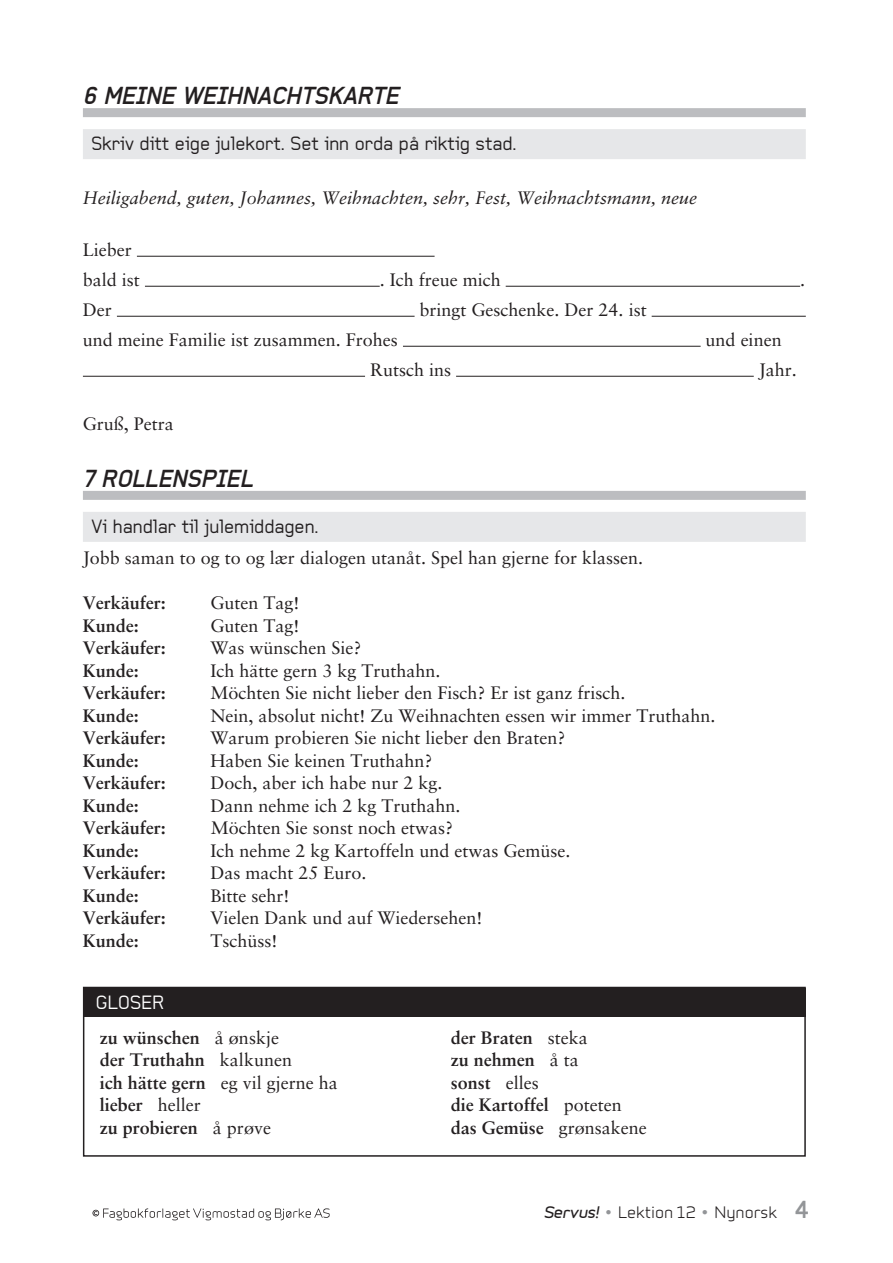
<style>
.page{position:relative;width:893px;height:1263px;background:#fff}
.page>*{position:absolute;margin:0;border:0;box-sizing:border-box;transform-origin:0 0}
.t1{font:italic 700 24px "Baksheesh";color:#231f20}
.t2{font:18.75px "Baksheesh";color:#231f20}
.t3{font:18.75px "Baksheesh";letter-spacing:.01em;color:#fff}
.t4{font:18px/30px "Sabon";color:#231f20}
.t5{font:700 18px/22.5px "Sabon";color:#231f20}
.t6{font:italic 18px "Sabon";color:#231f20}
.t7{font:15px "Infinity T Medium";color:#231f20}
.s1{font-weight:400}
.s2{font-family:"Infinity ST Bold";font-style:italic}
.s3{color:#939598}
.s4{font-family:"Baksheesh";font-weight:700;font-size:24px;color:#939598}
</style>
<div class="page">
<div style="left:83px;top:108px;width:723px;height:9px;background:#bcbdc0"></div>
<div style="left:83px;top:129px;width:723px;height:30px;background:#e6e7e9"></div>
<hr style="left:137px;top:256px;width:298px;height:1px;background:#231f20">
<hr style="left:145px;top:286px;width:235px;height:1px;background:#231f20">
<hr style="left:506px;top:286px;width:294px;height:1px;background:#231f20">
<hr style="left:117px;top:316px;width:298px;height:1px;background:#231f20">
<hr style="left:652px;top:316px;width:154px;height:1px;background:#231f20">
<hr style="left:403px;top:346px;width:298px;height:1px;background:#231f20">
<hr style="left:83px;top:376px;width:282px;height:1px;background:#231f20">
<hr style="left:456px;top:376px;width:298px;height:1px;background:#231f20">
<div style="left:83px;top:491px;width:723px;height:9px;background:#bcbdc0"></div>
<div style="left:83px;top:512px;width:723px;height:30px;background:#e6e7e9"></div>
<div style="left:83px;top:987px;width:723px;height:170px;border:2px solid #231f20"></div>
<div style="left:83px;top:988px;width:723px;height:28px;background:#231f20"></div>
<svg style="left:92px;top:1208px;width:238px;height:12px"></svg>
<h1 class="t1" style="left:83px;top:81px;width:317px">6 MEINE WEIHNACHTSKARTE</h1>
<p class="t2" style="left:91px;top:133px;width:427px">Skriv ditt eige julekort. Set inn orda på riktig stad.</p>
<p class="t6" style="left:83px;top:187px;width:616px">Heiligabend, guten, Johannes, Weihnachten, sehr, Fest, Weihnachtsmann, neue</p>
<p class="t4" style="left:83px;top:235px;width:59px">Lieber bald ist</p>
<p class="t4" style="left:380px;top:265px;width:122px">. Ich freue mich</p>
<p class="t4" style="left:800px;top:265px;width:7px">.</p>
<p class="t4" style="left:83px;top:295px;width:30px">Der</p>
<p class="t4" style="left:420px;top:295px;width:229px">bringt Geschenke. Der 24. ist</p>
<p class="t4" style="left:83px;top:325px;width:317px">und meine Familie ist zusammen. Frohes</p>
<p class="t4" style="left:706px;top:325px;width:78px">und einen</p>
<p class="t4" style="left:370px;top:355px;width:83px">Rutsch ins</p>
<p class="t4" style="left:759px;top:355px;width:40px">Jahr.</p>
<p class="t4" style="left:83px;top:409px;width:93px">Gruß, Petra</p>
<h1 class="t1" style="left:83px;top:464px;width:171px">7 ROLLENSPIEL</h1>
<p class="t2" style="left:91px;top:516px;width:229px">Vi handlar til julemiddagen.</p>
<p class="t4" style="left:83px;top:543px;width:562px">Jobb saman to og to og lær dialogen utanåt. Spel han gjerne for klassen.</p>
<p class="t5" style="left:83px;top:591px;width:84px">Verkäufer:</p>
<p class="t4" style="left:210px;top:588px;width:90px">Guten Tag!</p>
<p class="t5" style="left:83px;top:614px;width:58px">Kunde:</p>
<p class="t4" style="left:210px;top:610px;width:90px">Guten Tag!</p>
<p class="t5" style="left:83px;top:636px;width:84px">Verkäufer:</p>
<p class="t4" style="left:210px;top:633px;width:153px">Was wünschen Sie?</p>
<p class="t5" style="left:83px;top:659px;width:58px">Kunde:</p>
<p class="t4" style="left:210px;top:655px;width:232px">Ich hätte gern 3 kg Truthahn.</p>
<p class="t5" style="left:83px;top:681px;width:84px">Verkäufer:</p>
<p class="t4" style="left:210px;top:678px;width:417px">Möchten Sie nicht lieber den Fisch? Er ist ganz frisch.</p>
<p class="t5" style="left:83px;top:704px;width:58px">Kunde:</p>
<p class="t4" style="left:210px;top:700px;width:507px">Nein, absolut nicht! Zu Weihnachten essen wir immer Truthahn.</p>
<p class="t5" style="left:83px;top:726px;width:84px">Verkäufer:</p>
<p class="t4" style="left:210px;top:723px;width:357px">Warum probieren Sie nicht lieber den Braten?</p>
<p class="t5" style="left:83px;top:749px;width:58px">Kunde:</p>
<p class="t4" style="left:210px;top:745px;width:224px">Haben Sie keinen Truthahn?</p>
<p class="t5" style="left:83px;top:771px;width:84px">Verkäufer:</p>
<p class="t4" style="left:210px;top:768px;width:234px">Doch, aber ich habe nur 2 kg.</p>
<p class="t5" style="left:83px;top:794px;width:58px">Kunde:</p>
<p class="t4" style="left:210px;top:790px;width:252px">Dann nehme ich 2 kg Truthahn.</p>
<p class="t5" style="left:83px;top:816px;width:84px">Verkäufer:</p>
<p class="t4" style="left:211px;top:813px;width:244px">Möchten Sie sonst noch etwas?</p>
<p class="t5" style="left:83px;top:839px;width:58px">Kunde:</p>
<p class="t4" style="left:210px;top:835px;width:361px">Ich nehme 2 kg Kartoffeln und etwas Gemüse.</p>
<p class="t5" style="left:83px;top:861px;width:84px">Verkäufer:</p>
<p class="t4" style="left:210px;top:858px;width:158px">Das macht 25 Euro.</p>
<p class="t5" style="left:83px;top:884px;width:58px">Kunde:</p>
<p class="t4" style="left:210px;top:880px;width:80px">Bitte sehr!</p>
<p class="t5" style="left:83px;top:906px;width:84px">Verkäufer:</p>
<p class="t4" style="left:210px;top:903px;width:274px">Vielen Dank und auf Wiedersehen!</p>
<p class="t5" style="left:83px;top:929px;width:58px">Kunde:</p>
<p class="t4" style="left:210px;top:925px;width:68px">Tschüss!</p>
<p class="t3" style="left:96px;top:992px;width:70px">GLOSER</p>
<p class="t5" style="left:100px;top:1026px;width:240px">zu wünschen <span class="s1">å ønskje<br></span>der Truthahn <span class="s1">kalkunen<br></span>ich hätte gern <span class="s1">eg vil gjerne ha </span>lieber <span class="s1">heller<br></span>zu probieren <span class="s1">å prøve</span></p>
<p class="t5" style="left:451px;top:1026px;width:198px">der Braten <span class="s1">steka<br></span>zu nehmen <span class="s1">å ta<br></span>sonst <span class="s1">elles<br></span>die Kartoffel <span class="s1">poteten </span>das Gemüse <span class="s1">grønsakene</span></p>
<p class="t7" style="left:544px;top:1201px;width:266px"><span class="s2">Servus!</span> <span class="s3">•</span> Lektion 12 <span class="s3">•</span> Nynorsk <span class="s4">4</span></p>
</div>
